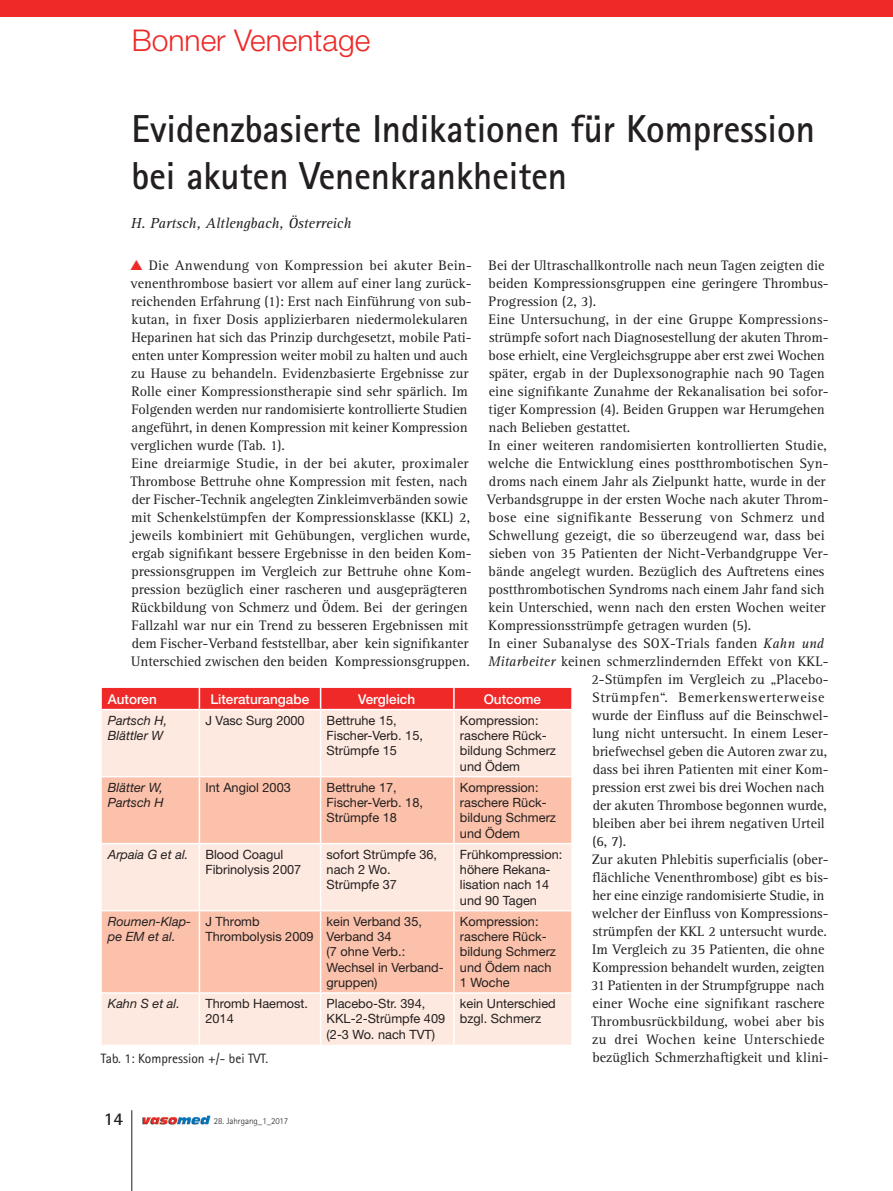
<style>
.page{position:relative;width:893px;height:1191px;background:#fff}
.page>*{position:absolute;margin:0;border:0;box-sizing:border-box;transform-origin:0 0}
._03_Head_26{font:700 39px/46.8px "Rotis Sans Serif Std";color:#231f20;scale:.95 1}
.t1{font:300 30px "Helvetica Neue LT Std";color:#ee2928}
.t2{font:700 18px "Rotis Sans Serif Std";color:#231f20}
._03_Autoren{font:italic 15px "Rotis Serif Std";color:#231f20}
._03_Body{font:14.25px/18px "Rotis Serif Std";color:#231f20}
._03_Body-2{font:14.25px "Rotis Serif Std";letter-spacing:.045em;color:#231f20}
._04_Tabelle_Kopf{font:500 13.5px "Helvetica Neue LT Std";color:#fff}
._03_Inhalt_Bildunter{font:13.5px "Rotis Sans Serif Std";color:#231f20}
._04_Tabelle_Fuß{font:12.75px/15.3px "Helvetica Neue LT Std";color:#231f20}
._04_Tabelle_Fuß-2{font:italic 12.75px/15.3px "Helvetica Neue LT Std";color:#231f20}
.t3{font:300 9px "Rotis Sans Serif Std";color:#231f20}
.s1{color:#ee2928}
.s2{font-style:italic}
</style>
<div class="page">
<hr style="left:132px;top:1110px;width:1px;height:81px;background:#231f20">
<div style="left:0;top:0;width:893px;height:17px;background:#ee2928"></div>
<img style="left:142px;top:1115px;width:68px;height:9px">
<div style="left:102px;top:710px;width:469px;height:334px;background:#fde9df"></div>
<svg style="left:102px;top:777px;width:469px;height:215px;background:#fbcdbb"></svg>
<div style="left:102px;top:688px;width:469px;height:21px;background:#ee2928"></div>
<hr style="left:453px;top:688px;width:2px;height:21px;background:#fff">
<hr style="left:199px;top:710px;width:1px;height:66px;background:#fff">
<hr style="left:320px;top:710px;width:1px;height:66px;background:#fff">
<hr style="left:453px;top:710px;width:2px;height:66px;background:#fff">
<hr style="left:102px;top:776px;width:97px;height:1px;background:#fff">
<hr style="left:199px;top:776px;width:122px;height:1px;background:#fff">
<hr style="left:199px;top:777px;width:1px;height:66px;background:#fff">
<hr style="left:321px;top:776px;width:133px;height:1px;background:#fff">
<hr style="left:320px;top:777px;width:1px;height:66px;background:#fff">
<hr style="left:454px;top:776px;width:117px;height:1px;background:#fff">
<hr style="left:453px;top:777px;width:2px;height:66px;background:#fff">
<hr style="left:102px;top:843px;width:97px;height:1px;background:#fff">
<hr style="left:199px;top:843px;width:122px;height:1px;background:#fff">
<hr style="left:199px;top:844px;width:1px;height:66px;background:#fff">
<hr style="left:321px;top:843px;width:133px;height:1px;background:#fff">
<hr style="left:320px;top:844px;width:1px;height:66px;background:#fff">
<hr style="left:454px;top:843px;width:117px;height:1px;background:#fff">
<hr style="left:453px;top:844px;width:2px;height:66px;background:#fff">
<hr style="left:102px;top:910px;width:97px;height:1px;background:#fff">
<hr style="left:199px;top:910px;width:122px;height:1px;background:#fff">
<hr style="left:199px;top:911px;width:1px;height:81px;background:#fff">
<hr style="left:321px;top:910px;width:133px;height:1px;background:#fff">
<hr style="left:320px;top:911px;width:1px;height:81px;background:#fff">
<hr style="left:454px;top:910px;width:117px;height:1px;background:#fff">
<hr style="left:453px;top:911px;width:2px;height:81px;background:#fff">
<hr style="left:102px;top:992px;width:97px;height:1px;background:#fff">
<hr style="left:199px;top:992px;width:122px;height:1px;background:#fff">
<hr style="left:199px;top:993px;width:1px;height:51px;background:#fff">
<hr style="left:321px;top:992px;width:133px;height:1px;background:#fff">
<hr style="left:320px;top:993px;width:1px;height:51px;background:#fff">
<hr style="left:454px;top:992px;width:117px;height:1px;background:#fff">
<hr style="left:453px;top:993px;width:2px;height:51px;background:#fff">
<h2 class="t1" style="left:132px;top:22px;width:240px">Bonner Venentage</h2>
<p class="_03_Head_26" style="left:132px;top:104px;width:721px">Evidenzbasierte Indikationen für Kompression bei akuten Venenkrankheiten</p>
<p class="_03_Autoren" style="left:131px;top:214px;width:222px">H. Partsch, Altlengbach, Österreich</p>
<p class="_03_Body" style="left:130px;top:257px;width:343px"><span class="s1">▲</span> Die Anwendung von Kompression bei akuter Bein&shy;venenthrombose basiert vor allem auf einer lang zurück&shy;reichenden Erfahrung (1): Erst nach Einführung von sub&shy;kutan, in fixer Dosis applizierbaren niedermolekularen Heparinen hat sich das Prinzip durchgesetzt, mobile Pati&shy;enten unter Kompression weiter mobil zu halten und auch zu Hause zu behandeln. Evidenzbasierte Ergebnisse zur Rolle einer Kompressionstherapie sind sehr spärlich. Im Folgenden werden nur randomisierte kontrollierte Studien angeführt, in denen Kompression mit keiner Kompression verglichen wurde (Tab. 1).</p>
<p class="_03_Body" style="left:130px;top:455px;width:343px">Eine dreiarmige Studie, in der bei akuter, proximaler Thrombose Bettruhe ohne Kompression mit festen, nach der Fischer-Technik angelegten Zinkleimverbänden sowie mit Schenkelstümpfen der Kompressionsklasse (KKL) 2, jeweils kombiniert mit Gehübungen, verglichen wurde, ergab signifikant bessere Ergebnisse in den beiden Kom&shy;pressionsgruppen im Vergleich zur Bettruhe ohne Kom&shy;pression bezüglich einer rascheren und ausgeprägteren Rückbildung von Schmerz und Ödem. Bei der geringen Fallzahl war nur ein Trend zu besseren Ergebnissen mit dem Fischer-Verband feststellbar, aber kein signifikanter Unterschied zwischen den beiden Kompressionsgruppen.</p>
<p class="_03_Body" style="left:489px;top:257px;width:340px">Bei der Ultraschallkontrolle nach neun Tagen zeigten die beiden Kompressionsgruppen eine geringere Thrombus-<br>Progression (2, 3).</p>
<p class="_03_Body" style="left:488px;top:311px;width:342px">Eine Untersuchung, in der eine Gruppe Kompressions&shy;strümpfe sofort nach Diagnosestellung der akuten Throm&shy;bose erhielt, eine Vergleichsgruppe aber erst zwei Wochen später, ergab in der Duplexsonographie nach 90 Tagen eine signifikante Zunahme der Rekanalisation bei sofor&shy;tiger Kompression (4). Beiden Gruppen war Herumgehen nach Belieben gestattet.</p>
<p class="_03_Body" style="left:487px;top:437px;width:343px">In einer weiteren randomisierten kontrollierten Studie, welche die Entwicklung eines postthrombotischen Syn&shy;droms nach einem Jahr als Zielpunkt hatte, wurde in der Verbandsgruppe in der ersten Woche nach akuter Throm&shy;bose eine signifikante Besserung von Schmerz und Schwellung gezeigt, die so überzeugend war, dass bei sieben von 35 Patienten der Nicht-Verbandgruppe Ver&shy;bände angelegt wurden. Bezüglich des Auftretens eines postthrombotischen Syndroms nach einem Jahr fand sich kein Unterschied, wenn nach den ersten Wochen weiter Kompressionsstrümpfe getragen wurden (5).</p>
<p class="_03_Body" style="left:488px;top:635px;width:337px">In einer Subanalyse des SOX-Trials fanden <span class="s2">Kahn und</span></p>
<p class="_03_Body" style="left:488px;top:653px;width:340px"><span class="s2">Mitarbeiter</span> keinen schmerzlindernden Effekt von KKL-</p>
<p class="_03_Body" style="left:591px;top:671px;width:237px">2-Stümpfen im Vergleich zu „Placebo-</p>
<p class="_03_Body-2" style="left:592px;top:689px;width:234px">Strümpfen“. Bemerkenswerterweise</p>
<p class="_03_Body" style="left:592px;top:707px;width:238px">wurde der Einfluss auf die Beinschwel-</p>
<p class="_03_Body" style="left:592px;top:725px;width:238px">lung nicht untersucht. In einem Leser-</p>
<p class="_03_Body" style="left:592px;top:743px;width:236px">briefwechsel geben die Autoren zwar zu,</p>
<p class="_03_Body" style="left:593px;top:761px;width:237px">dass bei ihren Patienten mit einer Kom-</p>
<p class="_03_Body" style="left:592px;top:779px;width:234px">pression erst zwei bis drei Wochen nach</p>
<p class="_03_Body" style="left:593px;top:797px;width:236px">der akuten Thrombose begonnen wurde,</p>
<p class="_03_Body" style="left:592px;top:815px;width:234px">bleiben aber bei ihrem negativen Urteil</p>
<p class="_03_Body" style="left:592px;top:833px;width:35px">(6, 7).</p>
<p class="_03_Body" style="left:591px;top:851px;width:239px">Zur akuten Phlebitis superficialis (ober&shy;flächliche Venenthrombose) gibt es bis&shy;her eine einzige randomisierte Studie, in welcher der Einfluss von Kompressions&shy;strümpfen der KKL 2 untersucht wurde.<br>Im Vergleich zu 35 Patienten, die ohne Kompression behandelt wurden, zeigten 31 Patienten in der Strumpfgruppe nach einer Woche eine signifikant raschere Thrombusrückbildung, wobei aber bis zu drei Wochen keine Unterschiede bezüglich Schmerzhaftigkeit und klini-</p>
<p class="_04_Tabelle_Kopf" style="left:108px;top:690px;width:51px">Autoren</p>
<p class="_04_Tabelle_Kopf" style="left:210px;top:690px;width:100px">Literaturangabe</p>
<p class="_04_Tabelle_Kopf" style="left:358px;top:690px;width:59px">Vergleich</p>
<p class="_04_Tabelle_Kopf" style="left:484px;top:690px;width:59px">Outcome</p>
<p class="_04_Tabelle_Fuß-2" style="left:108px;top:712px;width:61px">Partsch H,<br>Blättler W</p>
<p class="_04_Tabelle_Fuß" style="left:205px;top:712px;width:101px">J Vasc Surg 2000</p>
<p class="_04_Tabelle_Fuß" style="left:327px;top:712px;width:98px">Bettruhe 15,<br>Fischer-Verb. 15,<br>Strümpfe 15</p>
<p class="_04_Tabelle_Fuß" style="left:460px;top:712px;width:98px">Kompression: raschere Rück&shy;bildung Schmerz und Ödem</p>
<p class="_04_Tabelle_Fuß-2" style="left:108px;top:779px;width:57px">Blätter W,<br>Partsch H</p>
<p class="_04_Tabelle_Fuß" style="left:205px;top:779px;width:87px">Int Angiol 2003</p>
<p class="_04_Tabelle_Fuß" style="left:327px;top:779px;width:98px">Bettruhe 17,<br>Fischer-Verb. 18,<br>Strümpfe 18</p>
<p class="_04_Tabelle_Fuß" style="left:460px;top:779px;width:98px">Kompression: raschere Rück&shy;bildung Schmerz und Ödem</p>
<p class="_04_Tabelle_Fuß-2" style="left:108px;top:846px;width:82px">Arpaia G et al.</p>
<p class="_04_Tabelle_Fuß" style="left:205px;top:846px;width:97px">Blood Coagul<br>Fibrinolysis 2007</p>
<p class="_04_Tabelle_Fuß" style="left:327px;top:846px;width:112px">sofort Strümpfe 36, nach 2 Wo.<br>Strümpfe 37</p>
<p class="_04_Tabelle_Fuß" style="left:460px;top:846px;width:104px">Frühkompression: höhere Rekana&shy;lisation nach 14 und 90 Tagen</p>
<p class="_04_Tabelle_Fuß-2" style="left:108px;top:913px;width:85px">Roumen-Klap&shy;pe EM et al.</p>
<p class="_04_Tabelle_Fuß" style="left:205px;top:913px;width:110px">J Thromb<br>Thrombolysis 2009</p>
<p class="_04_Tabelle_Fuß" style="left:327px;top:913px;width:119px">kein Verband 35,<br>Verband 34<br>(7 ohne Verb.:<br>Wechsel in Verband&shy;gruppen)</p>
<p class="_04_Tabelle_Fuß" style="left:460px;top:913px;width:98px">Kompression: raschere Rück&shy;bildung Schmerz und Ödem nach<br>1 Woche</p>
<p class="_04_Tabelle_Fuß-2" style="left:108px;top:995px;width:74px">Kahn S et al.</p>
<p class="_04_Tabelle_Fuß" style="left:205px;top:995px;width:104px">Thromb Haemost.<br>2014</p>
<p class="_04_Tabelle_Fuß" style="left:327px;top:995px;width:120px">Placebo-Str. 394,<br>KKL-2-Strümpfe 409 (2-3 Wo. nach TVT)</p>
<p class="_04_Tabelle_Fuß" style="left:460px;top:995px;width:97px">kein Unterschied bzgl. Schmerz</p>
<p class="_03_Inhalt_Bildunter" style="left:101px;top:1050px;width:169px">Tab. 1: Kompression +/- bei TVT.</p>
<p class="t2" style="left:104px;top:1107px;width:21px">14</p>
<p class="t3" style="left:214px;top:1115px;width:76px">28. Jahrgang_1_2017</p>
</div>
